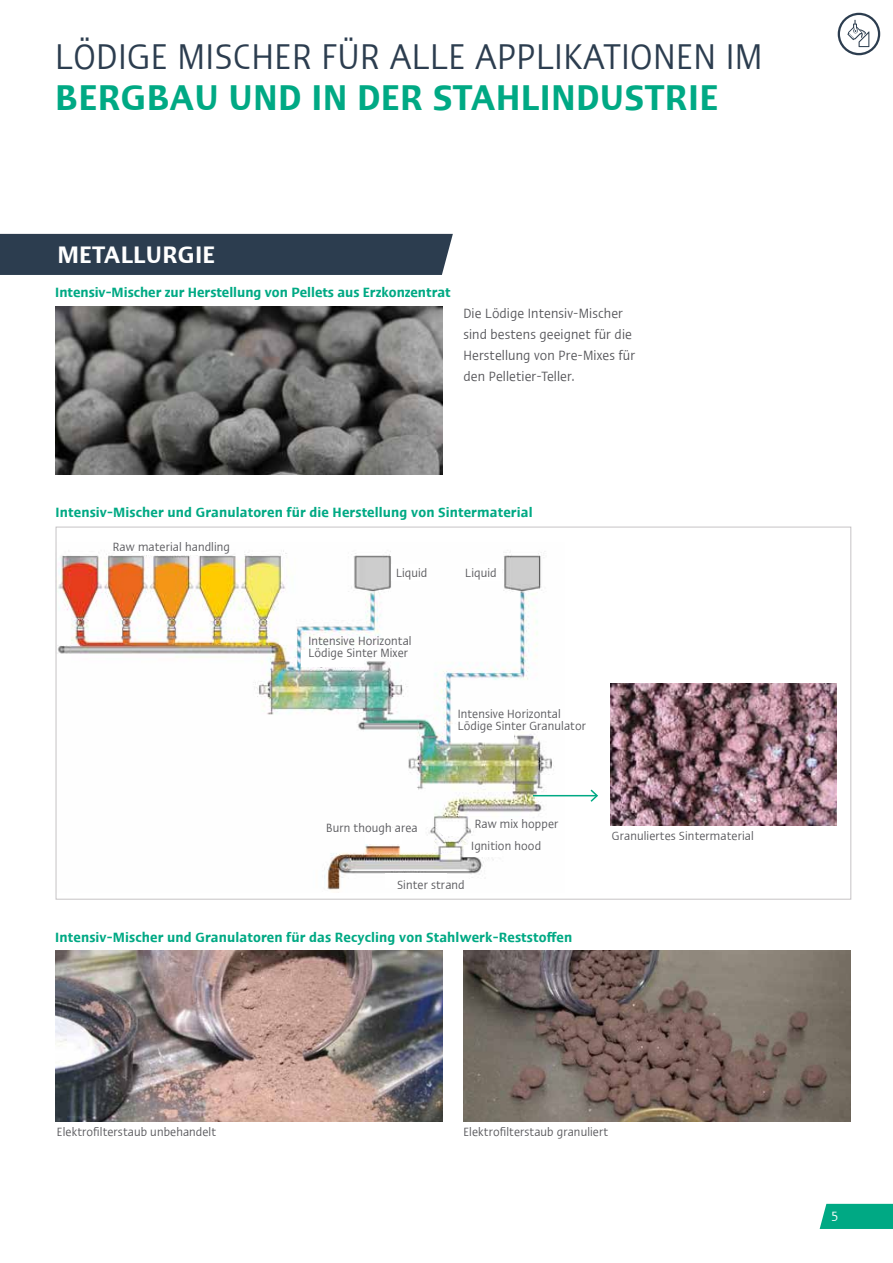
<style>
.page{position:relative;width:893px;height:1263px;background:#fff}
.page>*{position:absolute;margin:0;border:0;box-sizing:border-box;transform-origin:0 0}
.t1{font:condensed 36px "Ergo Com";letter-spacing:.01em;color:#2c3d4f}
.t2{font:600 condensed 36px "Ergo Com";letter-spacing:.01em;color:#00a984}
.t3{font:600 condensed 24px "Ergo Com";letter-spacing:.01em;color:#fff}
.t4{font:600 condensed 13.5px "Ergo Com";letter-spacing:.01em;color:#00a984}
.t5{font:condensed 13.5px/21px "Ergo Com";letter-spacing:.01em;color:#58585c}
.t6{font:condensed 13.5px "Ergo Com";color:#fff}
.t7{font:condensed 12px/12px "Ergo Com";letter-spacing:.01em;color:#58585c}
</style>
<div class="page">
<div style="left:820px;top:1204px;width:73px;height:25px;background:#00a984"></div>
<div style="left:0;top:234px;width:453px;height:41px;background:#2c3d4f"></div>
<svg style="left:838px;top:13px;width:42px;height:42px"></svg>
<img style="left:55px;top:307px;width:387px;height:167px">
<img style="left:55px;top:951px;width:387px;height:170px">
<img style="left:463px;top:951px;width:387px;height:170px">
<img style="left:58px;top:550px;width:506px;height:341px">
<div style="left:464px;top:845px;width:37px;height:12px;background:#fff"></div>
<div style="left:451px;top:726px;width:63px;height:16px;background:#fff"></div>
<div style="left:301px;top:651px;width:63px;height:16px;background:#fff"></div>
<div style="left:139px;top:538px;width:63px;height:16px;background:#fff"></div>
<div style="left:473px;top:564px;width:29px;height:17px;background:#fff"></div>
<div style="left:391px;top:564px;width:30px;height:17px;background:#fff"></div>
<div style="left:365px;top:829px;width:37px;height:15px;background:#fff"></div>
<div style="left:385px;top:874px;width:62px;height:14px;background:#fff"></div>
<svg style="left:438px;top:821px;width:25px;height:16px"></svg>
<hr style="left:533px;top:795px;width:64px;height:1px;background:#00a984">
<svg style="left:589px;top:789px;width:9px;height:13px"></svg>
<img style="left:611px;top:683px;width:225px;height:142px">
<h1 class="t1" style="left:55px;top:31px;width:709px">LÖDIGE MISCHER FÜR ALLE APPLIKATIONEN IM</h1>
<h1 class="t2" style="left:55px;top:70px;width:664px">BERGBAU UND IN DER STAHLINDUSTRIE</h1>
<h2 class="t3" style="left:57px;top:237px;width:159px">METALLURGIE</h2>
<p class="t4" style="left:55px;top:282px;width:397px">Intensiv-Mischer zur Herstellung von Pellets aus Erzkonzentrat</p>
<p class="t5" style="left:463px;top:302px;width:173px">Die Lödige Intensiv-Mischer sind bestens geeignet für die<br>Herstellung von Pre-Mixes für den Pelletier-Teller.</p>
<p class="t4" style="left:56px;top:502px;width:478px">Intensiv-Mischer und Granulatoren für die Herstellung von Sintermaterial</p>
<p class="t7" style="left:113px;top:540px;width:119px">Raw material handling</p>
<p class="t7" style="left:396px;top:566px;width:33px">Liquid</p>
<p class="t7" style="left:465px;top:566px;width:33px">Liquid</p>
<p class="t7" style="left:308px;top:634px;width:105px">Intensive Horizontal<br>Lödige Sinter Mixer</p>
<p class="t7" style="left:458px;top:706px;width:130px">Intensive Horizontal<br>Lödige Sinter Granulator</p>
<p class="t7" style="left:326px;top:820px;width:93px">Burn though area</p>
<p class="t7" style="left:475px;top:817px;width:85px">Raw mix hopper</p>
<p class="t7" style="left:471px;top:839px;width:71px">Ignition hood</p>
<p class="t7" style="left:397px;top:878px;width:69px">Sinter strand</p>
<p class="t4" style="left:55px;top:928px;width:518px">Intensiv-Mischer und Granulatoren für das Recycling von Stahlwerk-Reststoffen</p>
<p class="t7" style="left:612px;top:829px;width:143px">Granuliertes Sintermaterial</p>
<p class="t7" style="left:57px;top:1125px;width:161px">Elektrofilterstaub unbehandelt</p>
<p class="t7" style="left:463px;top:1125px;width:146px">Elektrofilterstaub granuliert</p>
<p class="t6" style="left:831px;top:1207px;width:8px">5</p>
</div>
